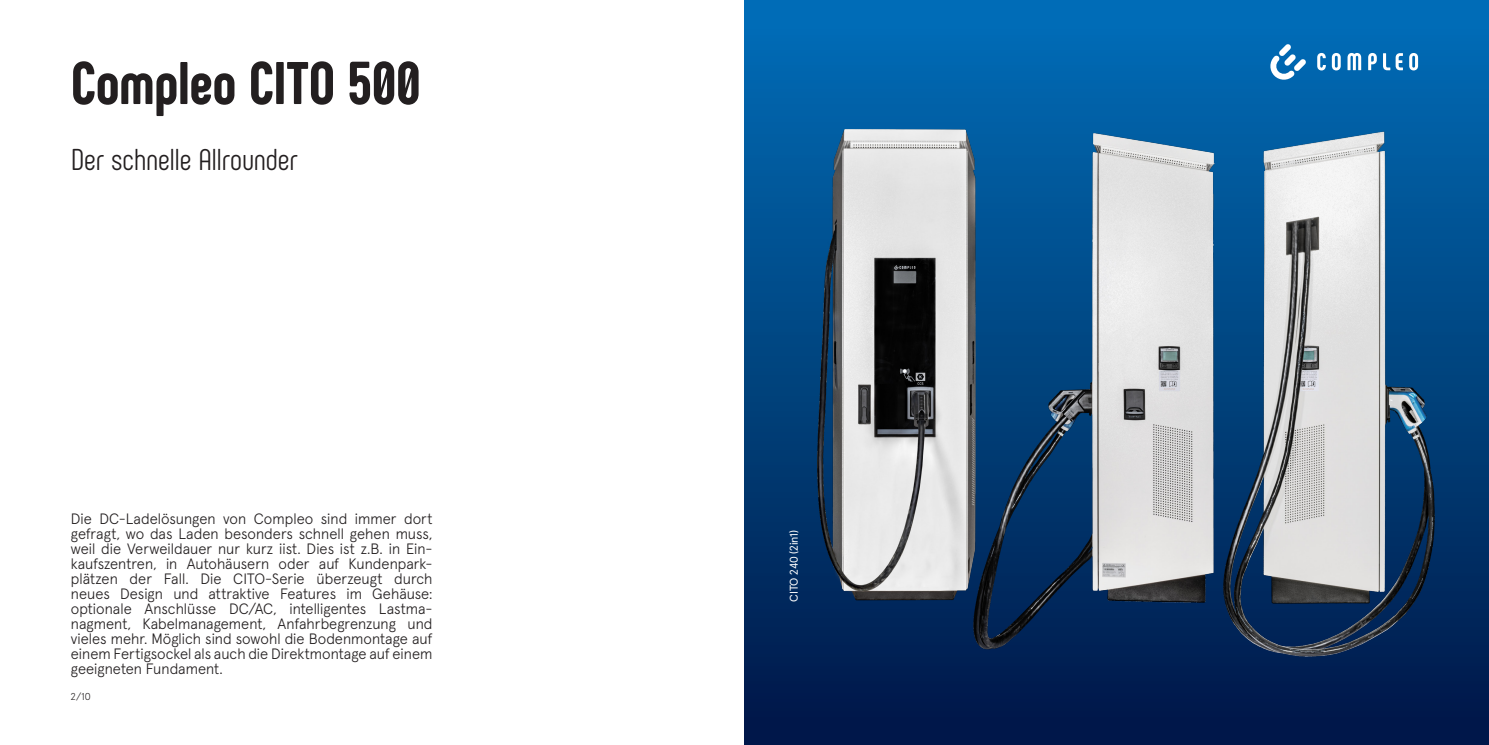
<style>
.page{position:relative;width:1489px;height:745px;background:#fff}
.page>*{position:absolute;margin:0;border:0;box-sizing:border-box;transform-origin:0 0}
.Header_1{font:800 60px "Phenomena";letter-spacing:-.01em;color:#231f20}
.Header_2{font:30px "Phenomena";letter-spacing:-.01em;color:#231f20}
.Fliesstext_schwarz_1{font:300 15px/15px "Apercu Pro";color:#231f20;text-align:justify}
.t1{font:11.25px "Apercu Pro";letter-spacing:-.01em;color:#fff}
.t2{font:300 10px "Apercu Pro";color:#231f20}
</style>
<div class="page">
<div style="left:744px;top:0;width:744px;height:744px;background:linear-gradient(to bottom,#006fb8,#001746)"></div>
<svg style="left:1268px;top:44px;width:37px;height:38px"></svg>
<svg style="left:1317px;top:53px;width:100px;height:18px"></svg>
<img style="left:815px;top:129px;width:153px;height:472px">
<img style="left:968px;top:129px;width:245px;height:524px">
<img style="left:1219px;top:129px;width:220px;height:544px">
<p class="Header_1" style="left:71px;top:45px;width:351px">Compleo CITO 500</p>
<p class="Header_2" style="left:71px;top:141px;width:228px">Der schnelle Allrounder</p>
<p class="Fliesstext_schwarz_1" style="left:71px;top:509px;width:363px">Die DC-Ladelösungen von Compleo sind immer dort gefragt, wo das Laden besonders schnell gehen muss, weil die Verweildauer nur kurz iist. Dies ist z.B. in Ein&shy;kaufszentren, in Autohäusern oder auf Kundenpark&shy;plätzen der Fall. Die CITO-Serie überzeugt durch neues Design und attraktive Features im Gehäuse: optionale Anschlüsse DC/AC, intelligentes Lastma&shy;nagment, Kabelmanagement, Anfahrbegrenzung und vieles mehr. Möglich sind sowohl die Bodenmontage auf einem Fertigsockel als auch die Direktmontage auf einem geeigneten Fundament.</p>
<p class="t2" style="left:71px;top:688px;width:21px">2/10</p>
<p class="t1" style="left:785px;top:601px;width:73px;rotate:-90deg">CITO 240 (2in1)</p>
</div>
